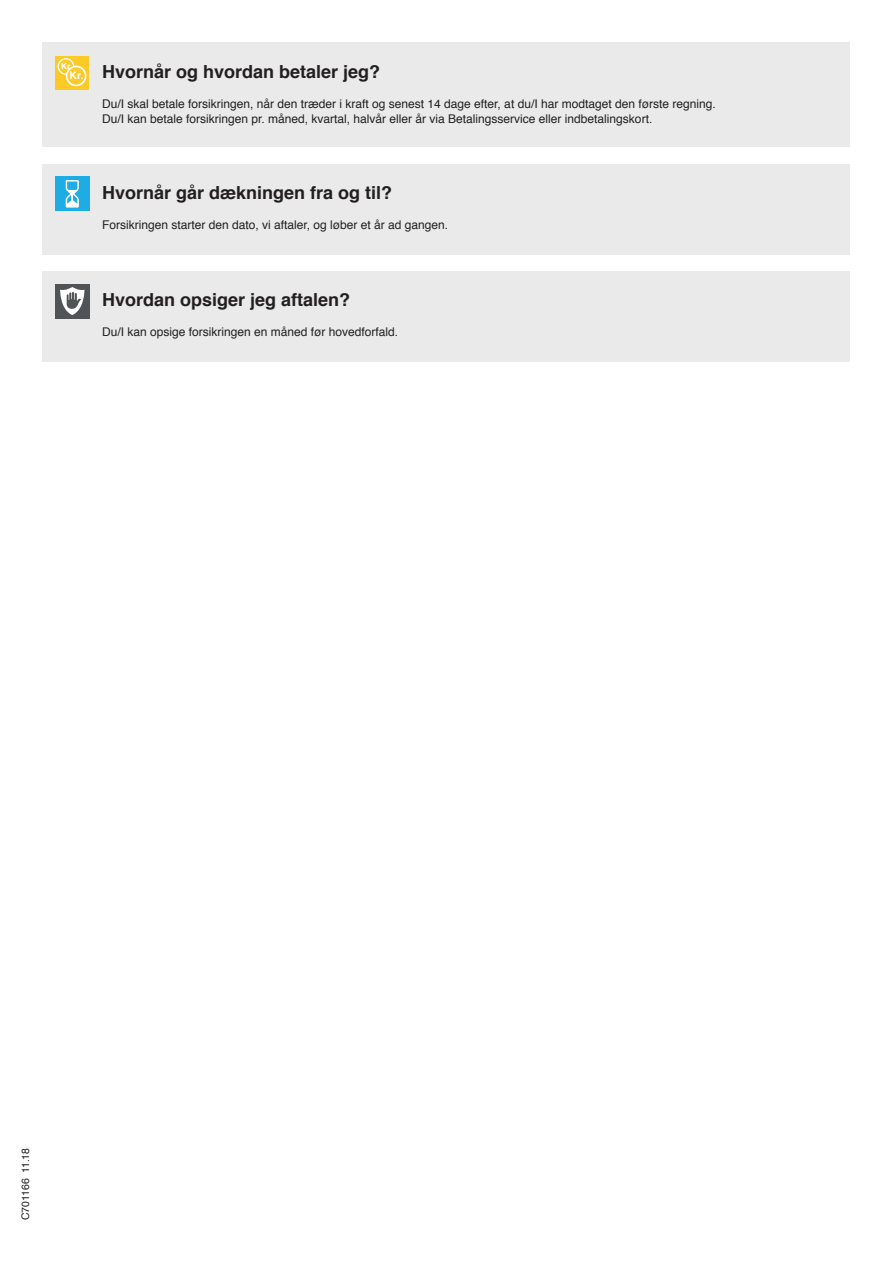
<style>
.page{position:relative;width:893px;height:1263px;background:#fff}
.page>*{position:absolute;margin:0;border:0;box-sizing:border-box;transform-origin:0 0}
.Helvetica_bold_melle{font:700 18px "Helvetica";color:#231f20}
.t1{font:12px/15px "Helvetica";color:#231f20}
.t2{font:10.5px "Helvetica";color:#231f20}
.t3{font:700 10.5px "Helvetica";color:#fff}
.t4{font:700 8.25px "Helvetica";color:#fff}
</style>
<div class="page">
<div style="left:43px;top:164px;width:807px;height:90px;background:#eaeaea"></div>
<div style="left:55px;top:177px;width:34px;height:34px;background:#1dace3"></div>
<svg style="left:66px;top:180px;width:13px;height:28px"></svg>
<div style="left:43px;top:271px;width:807px;height:91px;background:#eaeaea"></div>
<div style="left:55px;top:284px;width:34px;height:34px;background:#505457"></div>
<svg style="left:60px;top:287px;width:25px;height:28px"></svg>
<div style="left:43px;top:43px;width:807px;height:104px;background:#eaeaea"></div>
<div style="left:55px;top:56px;width:34px;height:34px;background:#fbca27"></div>
<svg style="left:58px;top:58px;width:28px;height:28px"></svg>
<p class="t4" style="left:61px;top:60px;width:13px">Kr.</p>
<p class="t3" style="left:70px;top:67px;width:16px">Kr.</p>
<p class="Helvetica_bold_melle" style="left:102px;top:57px;width:280px">Hvornår og hvordan betaler jeg?</p>
<p class="t1" style="left:102px;top:96px;width:615px">Du/I skal betale forsikringen, når den træder i kraft og senest 14 dage efter, at du/I har modtaget den første regning.<br>Du/I kan betale forsikringen pr. måned, kvartal, halvår eller år via Betalingsservice eller indbetalingskort.</p>
<p class="Helvetica_bold_melle" style="left:102px;top:178px;width:292px">Hvornår går dækningen fra og til?</p>
<p class="t1" style="left:102px;top:217px;width:348px">Forsikringen starter den dato, vi aftaler, og løber et år ad gangen.</p>
<p class="Helvetica_bold_melle" style="left:102px;top:285px;width:250px">Hvordan opsiger jeg aftalen?</p>
<p class="t1" style="left:102px;top:325px;width:298px">Du/I kan opsige forsikringen en måned før hovedforfald.</p>
<p class="t2" style="left:17px;top:1220px;width:74px;rotate:-90deg">C701166 11.18</p>
</div>
